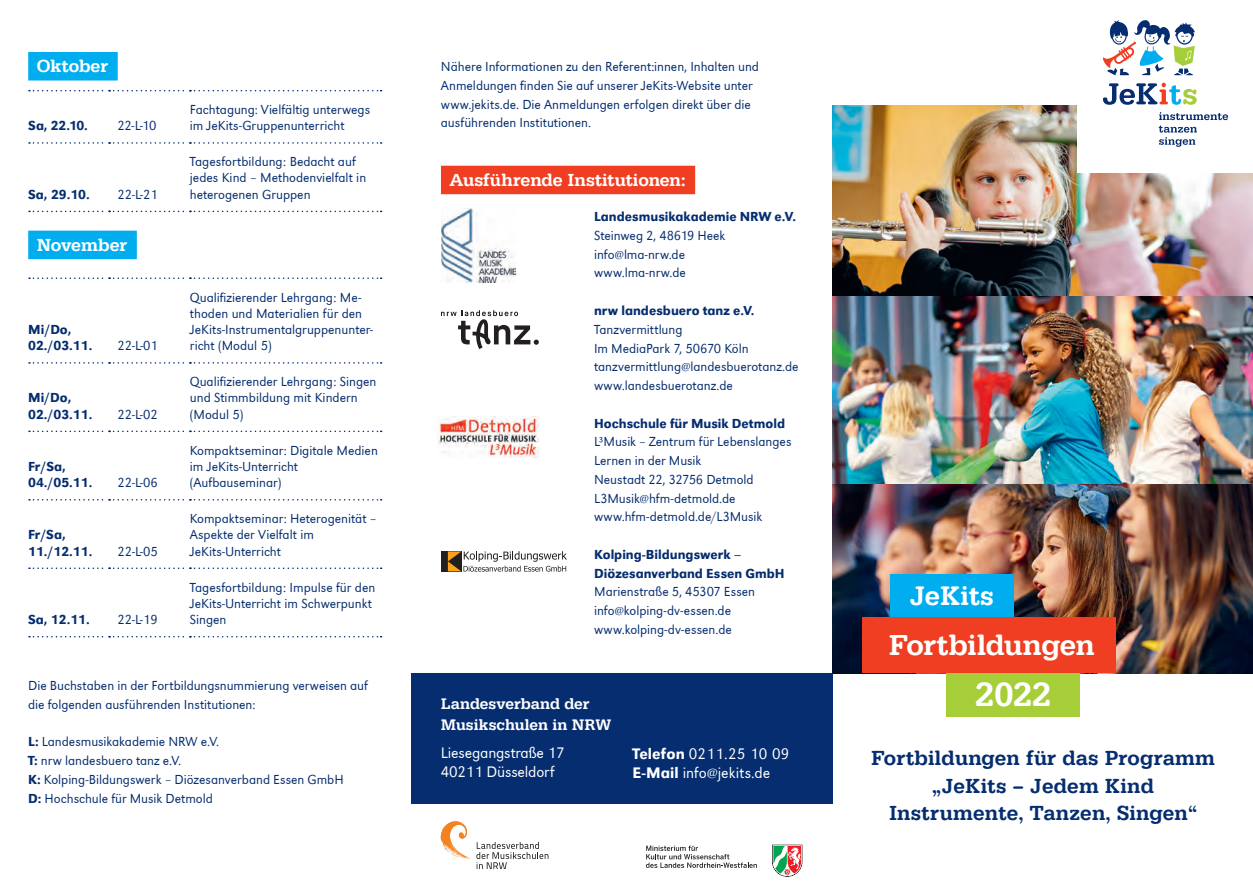
<style>
.page{position:relative;width:1253px;height:891px;background:#fff}
.page>*{position:absolute;margin:0;border:0;box-sizing:border-box;transform-origin:0 0}
.t1{font:500 34.5px "Typewriter URW";color:#fff}
.t2{font:500 29.7px "Typewriter URW";letter-spacing:-.01em;color:#fff}
.t3{font:500 27.6px "Typewriter URW";color:#fff}
.t4{font:500 21px/27px "Typewriter URW";letter-spacing:.01em;color:#052d6f;text-align:center}
.t5{font:500 18px "Typewriter URW";letter-spacing:-.01em;color:#fff}
.t6{font:300 15.75px/18.8px "URW Grotesk";letter-spacing:.015em;color:#fff}
.t7{font:500 15.75px/21px "Typewriter URW";color:#fff}
.t8{font:300 15.75px/18.8px "URW Grotesk";letter-spacing:-.01em;color:#fff}
.t9{font:300 13.5px/18.8px "URW Grotesk";color:#052d6f}
.t10{font:500 13.5px/16.2px "URW Grotesk";color:#052d6f}
.s1{font-weight:500}
</style>
<div class="page">
<img style="left:832px;top:106px;width:420px;height:190px">
<img style="left:832px;top:296px;width:420px;height:189px">
<img style="left:832px;top:485px;width:420px;height:188px">
<div style="left:1077px;top:0;width:175px;height:172px;background:#fff"></div>
<svg style="left:1103px;top:83px;width:93px;height:22px"></svg>
<svg style="left:1158px;top:112px;width:69px;height:35px"></svg>
<svg style="left:1103px;top:20px;width:91px;height:55px"></svg>
<div style="left:441px;top:166px;width:254px;height:28px;background:#ef3e22"></div>
<div style="left:411px;top:673px;width:421px;height:130px;background:#052d6f"></div>
<svg style="left:772px;top:845px;width:30px;height:32px"></svg>
<svg style="left:645px;top:845px;width:111px;height:23px"></svg>
<div style="left:946px;top:673px;width:133px;height:43px;background:#a6ce39"></div>
<div style="left:889px;top:574px;width:123px;height:43px;background:#00aeef"></div>
<div style="left:862px;top:617px;width:253px;height:56px;background:#ef3e22"></div>
<div style="left:28px;top:52px;width:90px;height:28px;background:#00aeef"></div>
<div style="left:28px;top:231px;width:109px;height:28px;background:#00aeef"></div>
<svg style="left:29px;top:90px;width:352px;height:1px"></svg>
<svg style="left:29px;top:142px;width:352px;height:2px"></svg>
<svg style="left:29px;top:211px;width:352px;height:1px"></svg>
<svg style="left:29px;top:277px;width:352px;height:2px"></svg>
<svg style="left:29px;top:362px;width:352px;height:2px"></svg>
<svg style="left:29px;top:431px;width:352px;height:1px"></svg>
<svg style="left:29px;top:499px;width:352px;height:1px"></svg>
<svg style="left:29px;top:567px;width:352px;height:2px"></svg>
<svg style="left:29px;top:636px;width:352px;height:1px"></svg>
<svg style="left:476px;top:842px;width:72px;height:27px"></svg>
<svg style="left:440px;top:821px;width:30px;height:38px"></svg>
<svg style="left:441px;top:551px;width:7px;height:21px"></svg>
<svg style="left:448px;top:551px;width:119px;height:21px"></svg>
<img style="left:441px;top:208px;width:74px;height:75px">
<svg style="left:441px;top:310px;width:97px;height:39px"></svg>
<img style="left:438px;top:417px;width:100px;height:40px">
<h3 class="t5" style="left:37px;top:56px;width:73px">Oktober</h3>
<p class="t10" style="left:28px;top:118px;width:61px">Sa, 22.10.</p>
<p class="t9" style="left:117px;top:116px;width:40px">22-L-10</p>
<p class="t10" style="left:28px;top:186px;width:63px">Sa, 29.10.</p>
<p class="t9" style="left:117px;top:185px;width:42px">22-L-21</p>
<h3 class="t5" style="left:37px;top:234px;width:92px">November</h3>
<p class="t10" style="left:28px;top:321px;width:66px">Mi/Do,<br>02./03.11.</p>
<p class="t10" style="left:28px;top:390px;width:66px">Mi/Do,<br>02./03.11.</p>
<p class="t10" style="left:28px;top:458px;width:66px">Fr/Sa,<br>04./05.11.</p>
<p class="t10" style="left:28px;top:527px;width:66px">Fr/Sa,<br>11./12.11.</p>
<p class="t9" style="left:117px;top:336px;width:42px">22-L-01</p>
<p class="t9" style="left:117px;top:405px;width:42px">22-L-02</p>
<p class="t9" style="left:117px;top:473px;width:42px">22-L-06</p>
<p class="t9" style="left:117px;top:542px;width:42px">22-L-05</p>
<p class="t10" style="left:28px;top:611px;width:63px">Sa, 12.11.</p>
<p class="t9" style="left:117px;top:610px;width:42px">22-L-19</p>
<p class="t9" style="left:190px;top:101px;width:182px;line-height:16.2px">Fachtagung: Vielfältig unterwegs im JeKits-Gruppenunterricht</p>
<p class="t9" style="left:190px;top:154px;width:178px;line-height:16.2px">Tagesfortbildung: Bedacht auf jedes Kind – Methodenvielfalt in heterogenen Gruppen</p>
<p class="t9" style="left:190px;top:289px;width:184px;line-height:16.2px">Qualifizierender Lehrgang: Me&shy;thoden und Materialien für den<br>JeKits-Instrumentalgruppenunter&shy;richt (Modul 5)</p>
<p class="t9" style="left:190px;top:374px;width:188px;line-height:16.2px">Qualifizierender Lehrgang: Singen und Stimmbildung mit Kindern (Modul 5)</p>
<p class="t9" style="left:190px;top:442px;width:189px;line-height:16.2px">Kompaktseminar: Digitale Medien im JeKits-Unterricht (Aufbauseminar)</p>
<p class="t9" style="left:190px;top:510px;width:188px;line-height:16.2px">Kompaktseminar: Heterogenität –<br>Aspekte der Vielfalt im<br>JeKits-Unterricht</p>
<p class="t9" style="left:190px;top:579px;width:187px;line-height:16.2px">Tagesfortbildung: Impulse für den<br>JeKits-Unterricht im Schwerpunkt<br>Singen</p>
<p class="t9" style="left:28px;top:676px;width:341px">Die Buchstaben in der Fortbildungsnummierung verweisen auf die folgenden ausführenden Institutionen:</p>
<p class="t9" style="left:28px;top:732px;width:317px"><span class="s1">L:</span> Landesmusikakademie NRW e.V.<br><span class="s1">T:</span> nrw landesbuero tanz e.V.<br><span class="s1">K:</span> Kolping-Bildungswerk – Diözesanverband Essen GmbH <span class="s1">D:</span> Hochschule für Musik Detmold</p>
<p class="t9" style="left:441px;top:57px;width:319px">Nähere Informationen zu den Referent:innen, Inhalten und Anmeldungen finden Sie auf unserer JeKits-Website unter www.jekits.de. Die Anmeldungen erfolgen direkt über die ausführenden Institutionen.</p>
<h3 class="t5" style="left:449px;top:169px;width:237px">Ausführende Institutionen:</h3>
<p class="t10" style="left:594px;top:209px;width:203px">Landesmusikakademie NRW e.V.</p>
<p class="t9" style="left:594px;top:226px;width:133px">Steinweg 2, 48619 Heek info@lma-nrw.de www.lma-nrw.de</p>
<p class="t10" style="left:594px;top:302px;width:162px">nrw landesbuero tanz e.V.</p>
<p class="t9" style="left:594px;top:320px;width:206px">Tanzvermittlung<br>Im MediaPark 7, 50670 Köln tanzvermittlung@landesbuerotanz.de www.landesbuerotanz.de</p>
<p class="t10" style="left:594px;top:415px;width:192px">Hochschule für Musik Detmold</p>
<p class="t9" style="left:594px;top:432px;width:199px">L³Musik – Zentrum für Lebenslanges<br>Lernen in der Musik<br>Neustadt 22, 32756 Detmold<br>L3Musik@hfm-detmold.de www.hfm-detmold.de/L3Musik</p>
<p class="t10" style="left:594px;top:545px;width:192px;line-height:18.8px">Kolping-Bildungswerk –<br>Diözesanverband Essen GmbH</p>
<p class="t9" style="left:594px;top:582px;width:162px">Marienstraße 5, 45307 Essen info@kolping-dv-essen.de www.kolping-dv-essen.de</p>
<p class="t7" style="left:440px;top:693px;width:172px">Landesverband der<br>Musikschulen in NRW</p>
<p class="t8" style="left:440px;top:743px;width:125px">Liesegangstraße 17<br>40211 Düsseldorf</p>
<p class="t6" style="left:632px;top:744px;width:158px"><span class="s1">Telefon</span> 0211.25 10 09<br><span class="s1">E-Mail</span> info@jekits.de</p>
<h3 class="t3" style="left:909px;top:579px;width:85px">JeKits</h3>
<h2 class="t2" style="left:888px;top:627px;width:207px">Fortbildungen</h2>
<h1 class="t1" style="left:975px;top:674px;width:77px">2022</h1>
<h3 class="t4" style="left:870px;top:745px;width:345px">Fortbildungen für das Programm „JeKits – Jedem Kind<br>Instrumente, Tanzen, Singen“</h3>
</div>
